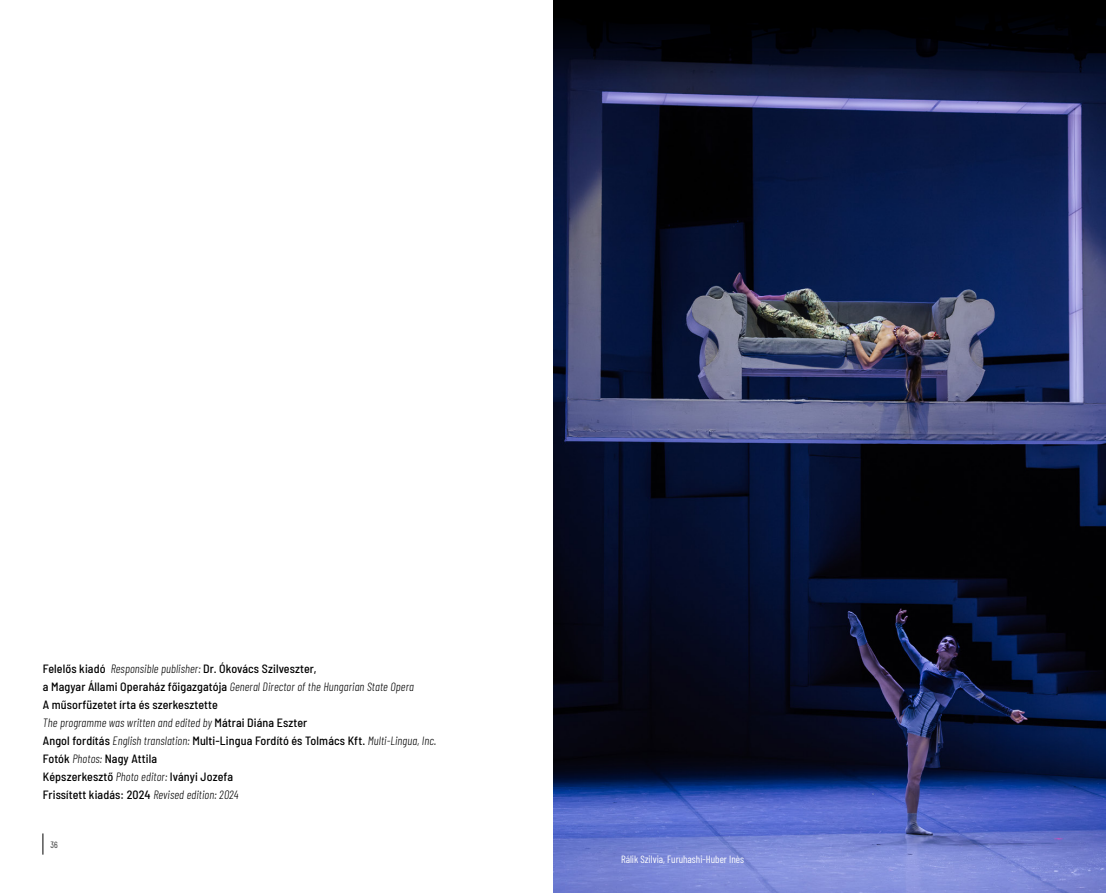
<style>
.page{position:relative;width:1106px;height:893px;background:#fff}
.page>*{position:absolute;margin:0;border:0;box-sizing:border-box;transform-origin:0 0}
.t1{font:500 semi-condensed 12px/18px "Barlow";letter-spacing:.01em;color:#000}
.t2{font:italic 300 12px "Barlow Condensed";letter-spacing:.01em;color:#000}
.t3{font:10.5px "Barlow Condensed";color:#fff}
.t4{font:300 9px "Barlow Condensed";color:#000}
.s1{font-family:"Barlow Condensed";font-weight:300;font-style:italic;font-stretch:normal}
.s2{font-family:"Barlow";font-weight:500;font-style:normal;font-stretch:semi-condensed}
</style>
<div class="page">
<svg style="left:43px;top:833px;width:1px;height:22px"></svg>
<img style="left:553px;top:89px;width:553px;height:804px">
<svg style="left:553px;top:0;width:553px;height:89px;background:#050917"></svg>
<p class="t1" style="left:43px;top:659px;width:275px">Felelős kiadó <span class="s1">Responsible publisher:</span> Dr. Ókovács Szilveszter,</p>
<p class="t2" style="left:43px;top:678px;width:372px"><span class="s2">a Magyar Állami Operaház főigazgatója</span> General Director of the Hungarian State Opera</p>
<p class="t1" style="left:43px;top:695px;width:176px">A műsorfüzetet írta és szerkesztette</p>
<p class="t2" style="left:43px;top:714px;width:266px">The programme was written and edited by <span class="s2">Mátrai Diána Eszter</span></p>
<p class="t1" style="left:43px;top:731px;width:395px">Angol fordítás <span class="s1">English translation:</span> Multi-Lingua Fordító és Tolmács Kft. <span class="s1">Multi-Lingua, Inc.<br></span>Fotók <span class="s1">Photos:</span> Nagy Attila<br>Képszerkesztő <span class="s1">Photo editor:</span> Iványi Jozefa<br>Frissített kiadás: 2024 <span class="s1">Revised edition: 2024</span></p>
<p class="t4" style="left:51px;top:839px;width:9px">36</p>
<p class="t3" style="left:621px;top:852px;width:124px">Rálik Szilvia, Furuhashi-Huber Inès</p>
</div>
